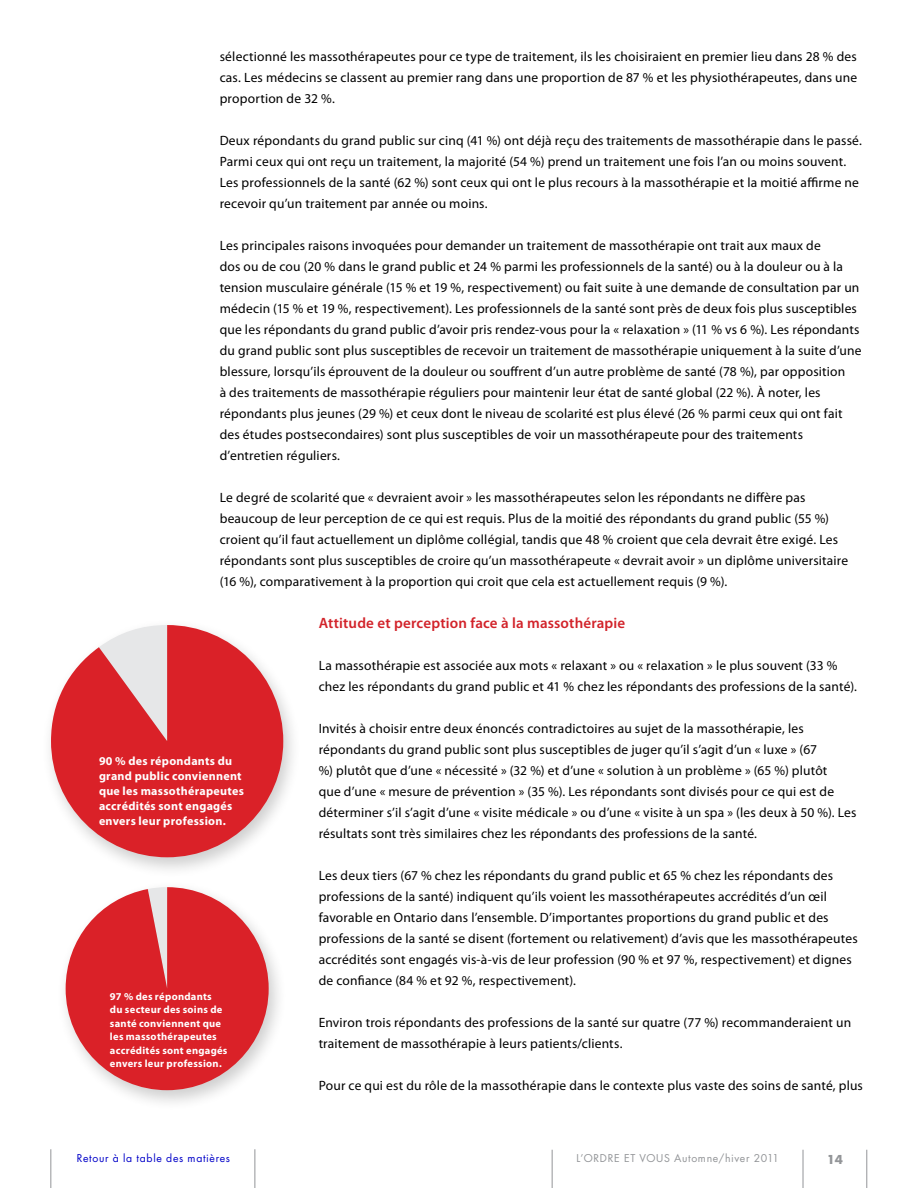
<style>
.page{position:relative;width:918px;height:1188px;background:#fff}
.page>*{position:absolute;margin:0;border:0;box-sizing:border-box;transform-origin:0 0}
.t1{font:600 15px "Myriad Pro";letter-spacing:.01em;color:#d2232a}
.t2{font:13.5px/21px "Myriad Pro";letter-spacing:.015em;color:#000}
.t3{font:700 12px/15px "Myriad Pro";letter-spacing:.025em;color:#fff}
.t4{font:700 12px "Futura LT";color:#939598}
.t5{font:700 10.5px/13.5px "Myriad Pro";letter-spacing:.025em;color:#fff}
.t6{font:10.5px "Futura LT";letter-spacing:.06em;color:#939598}
.t7{font:10.5px "Futura LT";letter-spacing:.065em;color:#0000c8}
</style>
<div class="page">
<hr style="left:867px;top:1150px;width:1px;height:38px;background:#939598">
<hr style="left:803px;top:1150px;width:1px;height:38px;background:#939598">
<hr style="left:552px;top:1150px;width:1px;height:38px;background:#939598">
<hr style="left:51px;top:1149px;width:1px;height:39px;background:#939598">
<hr style="left:255px;top:1149px;width:1px;height:39px;background:#939598">
<div style="left:41px;top:618px;width:261px;height:261px;background:#000;opacity:.2"></div>
<svg style="left:51px;top:625px;width:232px;height:232px;fill:#da2128"></svg>
<div style="left:56px;top:880px;width:231px;height:232px;background:#000;opacity:.2"></div>
<svg style="left:66px;top:887px;width:203px;height:203px"></svg>
<p class="t2" style="left:220px;top:46px;width:639px;text-align:justify">sélectionné les massothérapeutes pour ce type de traitement, ils les choisiraient en premier lieu dans 28 % des cas. Les médecins se classent au premier rang dans une proportion de 87 % et les physiothérapeutes, dans une proportion de 32 %.</p>
<p class="t2" style="left:220px;top:130px;width:644px">Deux répondants du grand public sur cinq (41 %) ont déjà reçu des traitements de massothérapie dans le passé.<br>Parmi ceux qui ont reçu un traitement, la majorité (54 %) prend un traitement une fois l’an ou moins souvent.<br>Les professionnels de la santé (62 %) sont ceux qui ont le plus recours à la massothérapie et la moitié affirme ne recevoir qu’un traitement par année ou moins.</p>
<p class="t2" style="left:220px;top:235px;width:643px">Les principales raisons invoquées pour demander un traitement de massothérapie ont trait aux maux de<br>dos ou de cou (20 % dans le grand public et 24 % parmi les professionnels de la santé) ou à la douleur ou à la tension musculaire générale (15 % et 19 %, respectivement) ou fait suite à une demande de consultation par un médecin (15 % et 19 %, respectivement). Les professionnels de la santé sont près de deux fois plus susceptibles que les répondants du grand public d’avoir pris rendez-vous pour la « relaxation » (11 % vs 6 %). Les répondants du grand public sont plus susceptibles de recevoir un traitement de massothérapie uniquement à la suite d’une blessure, lorsqu’ils éprouvent de la douleur ou souffrent d’un autre problème de santé (78 %), par opposition<br>à des traitements de massothérapie réguliers pour maintenir leur état de santé global (22 %). À noter, les répondants plus jeunes (29 %) et ceux dont le niveau de scolarité est plus élevé (26 % parmi ceux qui ont fait des études postsecondaires) sont plus susceptibles de voir un massothérapeute pour des traitements d’entretien réguliers.</p>
<p class="t2" style="left:220px;top:487px;width:630px">Le degré de scolarité que « devraient avoir » les massothérapeutes selon les répondants ne diffère pas beaucoup de leur perception de ce qui est requis. Plus de la moitié des répondants du grand public (55 %) croient qu’il faut actuellement un diplôme collégial, tandis que 48 % croient que cela devrait être exigé. Les répondants sont plus susceptibles de croire qu’un massothérapeute « devrait avoir » un diplôme universitaire (16 %), comparativement à la proportion qui croit que cela est actuellement requis (9 %).</p>
<p class="t1" style="left:319px;top:614px;width:308px">Attitude et perception face à la massothérapie</p>
<p class="t2" style="left:319px;top:655px;width:540px">La massothérapie est associée aux mots « relaxant » ou « relaxation » le plus souvent (33 % chez les répondants du grand public et 41 % chez les répondants des professions de la santé).</p>
<p class="t2" style="left:319px;top:718px;width:539px">Invités à choisir entre deux énoncés contradictoires au sujet de la massothérapie, les répondants du grand public sont plus susceptibles de juger qu’il s’agit d’un « luxe » (67<br>%) plutôt que d’une « nécessité » (32 %) et d’une « solution à un problème » (65 %) plutôt<br>que d’une « mesure de prévention » (35 %). Les répondants sont divisés pour ce qui est de déterminer s’il s’agit d’une « visite médicale » ou d’une « visite à un spa » (les deux à 50 %). Les résultats sont très similaires chez les répondants des professions de la santé.</p>
<p class="t2" style="left:319px;top:865px;width:541px">Les deux tiers (67 % chez les répondants du grand public et 65 % chez les répondants des professions de la santé) indiquent qu’ils voient les massothérapeutes accrédités d’un œil favorable en Ontario dans l’ensemble. D’importantes proportions du grand public et des professions de la santé se disent (fortement ou relativement) d’avis que les massothérapeutes accrédités sont engagés vis-à-vis de leur profession (90 % et 97 %, respectivement) et dignes de confiance (84 % et 92 %, respectivement).</p>
<p class="t2" style="left:319px;top:1012px;width:534px">Environ trois répondants des professions de la santé sur quatre (77 %) recommanderaient un traitement de massothérapie à leurs patients/clients.</p>
<p class="t2" style="left:319px;top:1075px;width:546px">Pour ce qui est du rôle de la massothérapie dans le contexte plus vaste des soins de santé, plus</p>
<p class="t3" style="left:99px;top:753px;width:146px">90 % des répondants du grand public conviennent que les massothérapeutes accrédités sont engagés envers leur profession.</p>
<p class="t5" style="left:110px;top:989px;width:119px">97 % des répondants<br>du secteur des soins de santé conviennent que les massothérapeutes accrédités sont engagés envers leur profession.</p>
<p class="t7" style="left:77px;top:1152px;width:155px">Retour à la table des matières</p>
<p class="t6" style="left:576px;top:1152px;width:204px">L’ORDRE ET VOUS Automne/hiver 2011</p>
<p class="t4" style="left:827px;top:1151px;width:18px">14</p>
</div>
